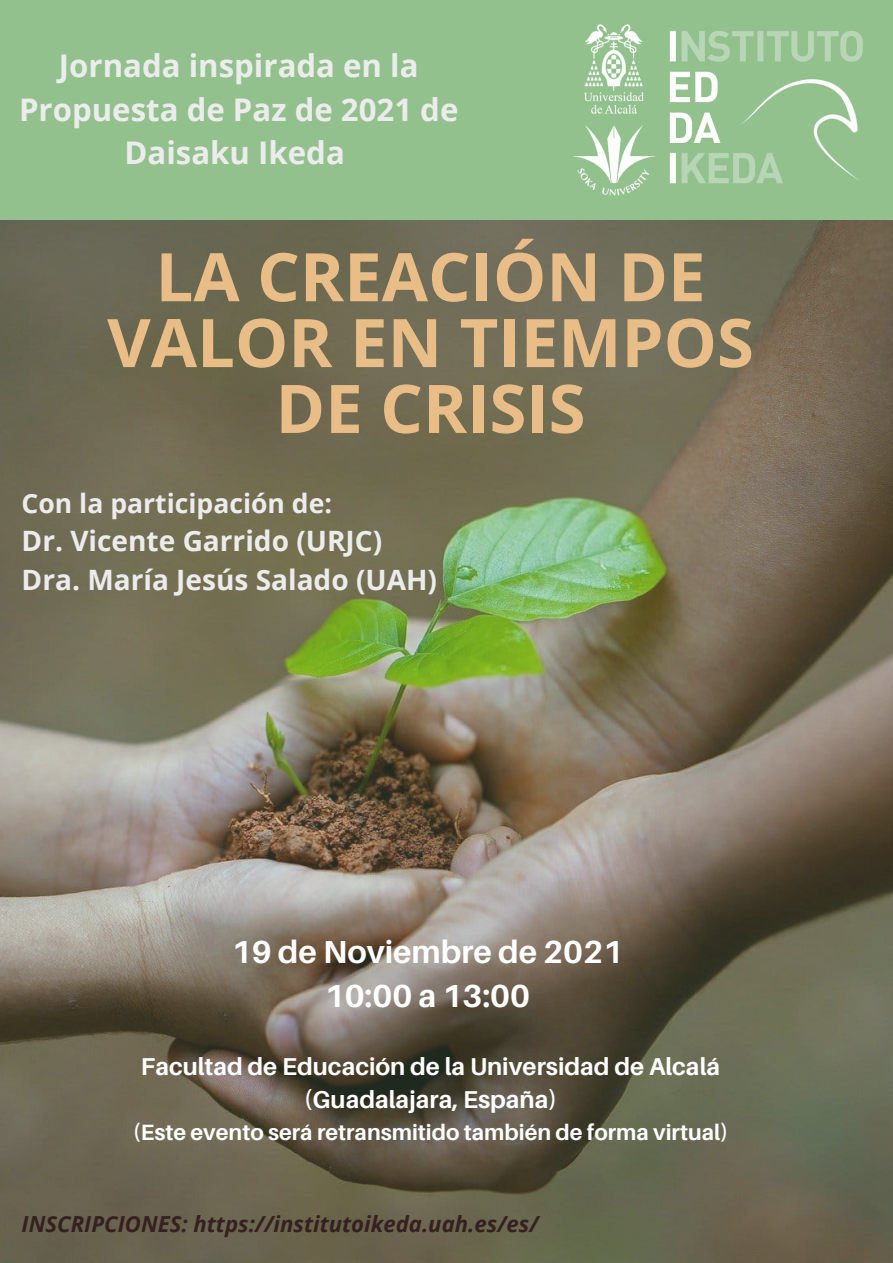
<style>
.page{position:relative;width:893px;height:1263px;background:#92c18e}
.page>*{position:absolute;margin:0;border:0;box-sizing:border-box;transform-origin:0 0}
.t1{font:700 67.05px/65.8px "Open Sans";color:#e8bd87;text-align:center}
.t2{font:700 31.88px "Aileron";color:#fff}
.t3{font:700 31.2px/43.3px "Open Sans";color:#edeced;text-align:center}
.t4{font:700 28.05px "Open Sans";color:#edeced}
.t5{font:700 26.55px "Open Sans";color:#edeced}
.t6{font:700 24.38px/33.8px "Aileron";color:#fff;text-align:center}
.t7{font:700 22.12px "Aileron";color:#fff}
.t8{font:italic 700 22.12px "Open Sans";color:#342120}
</style>
<div class="page">
<img style="left:0;top:221px;width:893px;height:1042px">
<img style="left:548px;top:24px;width:345px;height:197px">
<p class="t3" style="left:19px;top:44px;width:441px">Jornada inspirada en la<br>Propuesta de Paz de 2021 de<br>Daisaku Ikeda</p>
<p class="t1" style="left:107px;top:242px;width:648px">LA CREACIÓN DE<br>VALOR EN TIEMPOS<br>DE CRISIS</p>
<p class="t5" style="left:22px;top:484px;width:312px">Con la participación de:</p>
<p class="t4" style="left:22px;top:521px;width:362px">Dr. Vicente Garrido (URJC)</p>
<p class="t4" style="left:22px;top:560px;width:417px">Dra. María Jesús Salado (UAH)</p>
<p class="t2" style="left:232px;top:932px;width:393px">19 de Noviembre de 2021</p>
<p class="t2" style="left:325px;top:976px;width:207px">10:00 a 13:00</p>
<p class="t6" style="left:141px;top:1049px;width:581px">Facultad de Educación de la Universidad de Alcalá (Guadalajara, España)</p>
<p class="t7" style="left:133px;top:1118px;width:597px">(Este evento será retransmitido también de forma virtual)</p>
<p class="t8" style="left:22px;top:1208px;width:518px">INSCRIPCIONES: https://institutoikeda.uah.es/es/</p>
</div>
